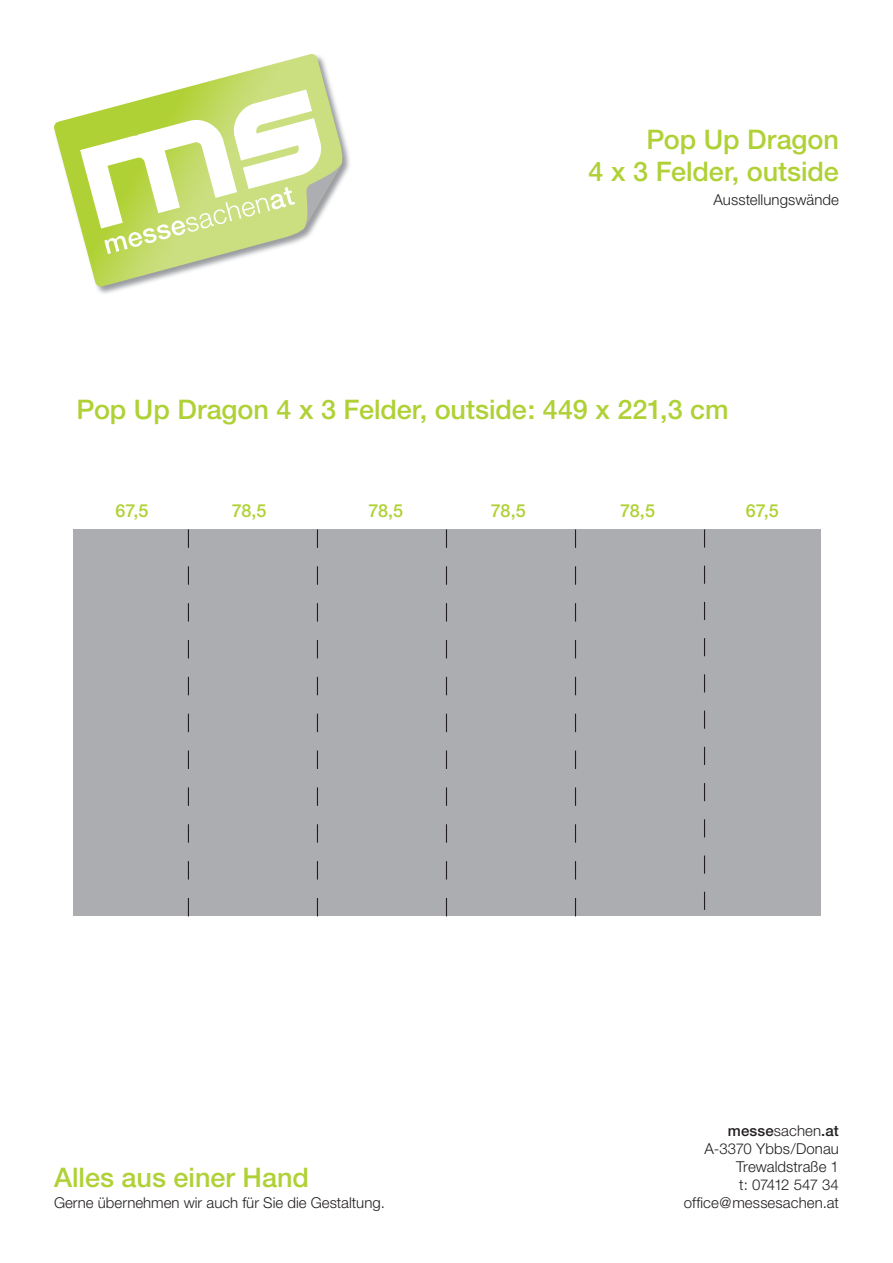
<style>
.page{position:relative;width:893px;height:1263px;background:#fff}
.page>*{position:absolute;margin:0;border:0;box-sizing:border-box;transform-origin:0 0}
.t1{font:500 27px/32.4px "Helvetica Neue";color:#b0d136;text-align:right}
.t2{font:500 18px "Helvetica Neue";letter-spacing:-.02em;color:#b0d136}
.t3{font:300 15px/18px "Helvetica Neue";color:#231f20;text-align:right}
.s1{font-weight:500}
</style>
<div class="page">
<div style="left:73px;top:529px;width:748px;height:387px;background:#acadb1"></div>
<img style="left:97px;top:136px;width:253px;height:158px">
<svg style="left:54px;top:54px;width:290px;height:233px"></svg>
<svg style="left:80px;top:90px;width:262px;height:164px"></svg>
<svg style="left:575px;top:529px;width:1px;height:387px"></svg>
<svg style="left:446px;top:529px;width:1px;height:387px"></svg>
<svg style="left:317px;top:529px;width:1px;height:387px"></svg>
<svg style="left:188px;top:529px;width:1px;height:387px"></svg>
<svg style="left:704px;top:529px;width:1px;height:381px"></svg>
<h1 class="t1" style="left:589px;top:123px;width:252px">Pop Up Dragon<br>4 x 3 Felder, outside</h1>
<p class="t3" style="left:713px;top:191px;width:127px">Ausstellungswände</p>
<h1 class="t1" style="left:77px;top:393px;width:654px">Pop Up Dragon 4 x 3 Felder, outside: 449 x 221,3 cm</h1>
<p class="t2" style="left:116px;top:500px;width:34px">67,5</p>
<p class="t2" style="left:232px;top:500px;width:36px">78,5</p>
<p class="t2" style="left:368px;top:500px;width:36px">78,5</p>
<p class="t2" style="left:491px;top:500px;width:36px">78,5</p>
<p class="t2" style="left:620px;top:500px;width:36px">78,5</p>
<p class="t2" style="left:746px;top:500px;width:34px">67,5</p>
<h1 class="t1" style="left:54px;top:1161px;width:257px">Alles aus einer Hand</h1>
<p class="t3" style="left:54px;top:1193px;width:332px">Gerne übernehmen wir auch für Sie die Gestaltung.</p>
<p class="t3" style="left:684px;top:1121px;width:157px"><span class="s1">messe</span>sachen<span class="s1">.at<br></span>A-3370 Ybbs/Donau<br>Trewaldstraße 1<br>t: 07412 547 34 office@messesachen.at</p>
</div>
